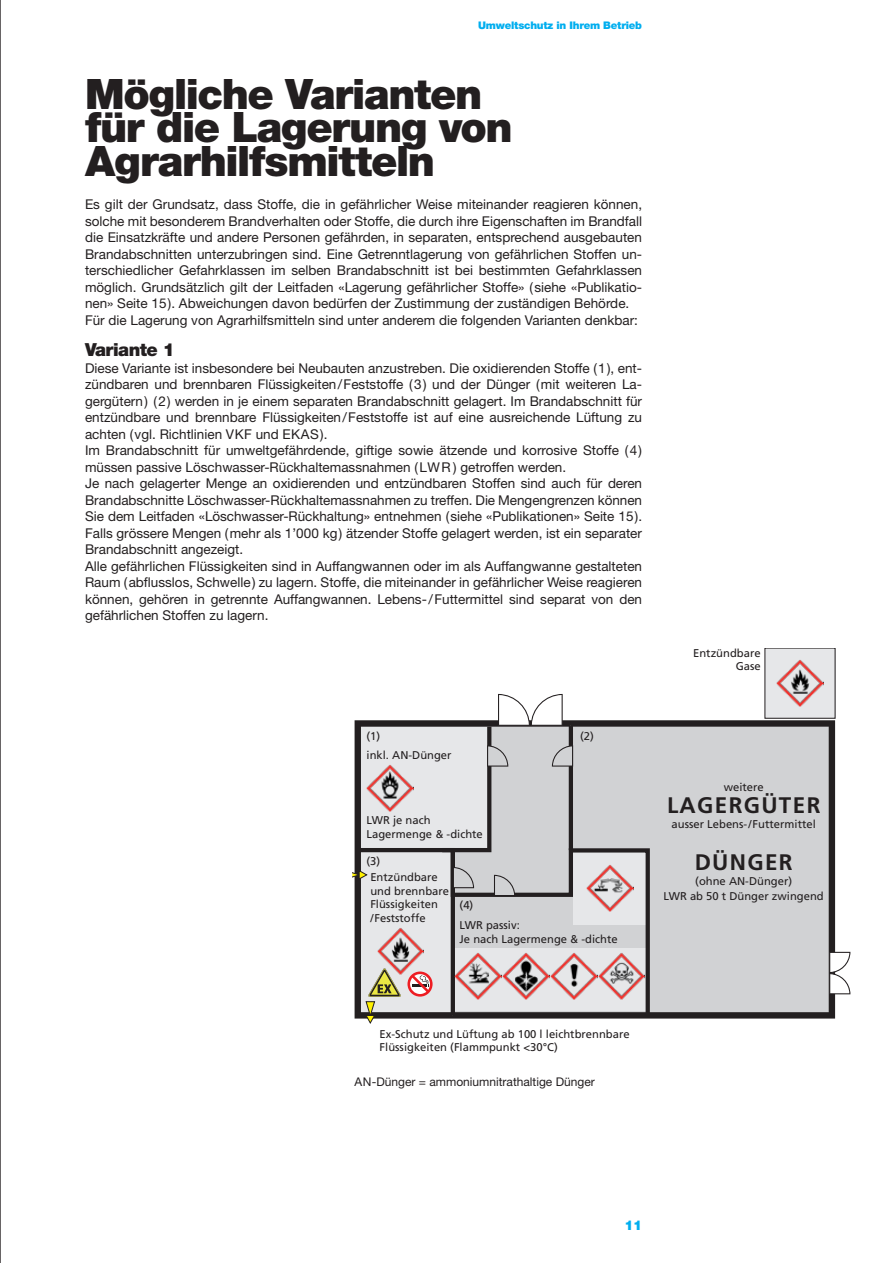
<style>
.page{position:relative;width:893px;height:1263px;background:#fff}
.page>*{position:absolute;margin:0;border:0;box-sizing:border-box;transform-origin:0 0}
.t1{font:900 42px/33.6px "Helvetica Neue";letter-spacing:-.03em;color:#231f20}
.t2{font:700 22.5px "Frutiger";letter-spacing:.06em;color:#231f20}
.t3{font:900 18px "Helvetica Neue";letter-spacing:-.03em;color:#231f20}
.t4{font:13.5px/16.5px "Helvetica Neue";color:#231f20}
.t5{font:900 13.5px "Helvetica Neue";color:#00aeef}
.t6{font:12px "Helvetica Neue";color:#231f20}
.t7{font:11.25px/13.5px "Frutiger";color:#231f20}
.t8{font:900 10.5px "Helvetica Neue";letter-spacing:-.02em;color:#00aeef}
</style>
<div class="page">
<svg style="left:355px;top:720px;width:480px;height:298px;background:#c2c3c5"></svg>
<div style="left:361px;top:728px;width:127px;height:122px;background:#e6e7e9"></div>
<svg style="left:354px;top:846px;width:298px;height:172px;background:#c1c1c3"></svg>
<svg style="left:829px;top:952px;width:21px;height:42px"></svg>
<svg style="left:453px;top:867px;width:21px;height:21px"></svg>
<svg style="left:494px;top:875px;width:21px;height:21px"></svg>
<svg style="left:438px;top:694px;width:135px;height:160px"></svg>
<div style="left:765px;top:648px;width:70px;height:70px;background:#e6e7e9"></div>
<svg style="left:352px;top:870px;width:15px;height:9px"></svg>
<svg style="left:407px;top:971px;width:26px;height:25px"></svg>
<svg style="left:366px;top:968px;width:35px;height:55px;background:#b6b495"></svg>
<img style="left:367px;top:765px;width:46px;height:46px">
<img style="left:377px;top:928px;width:47px;height:46px">
<img style="left:777px;top:660px;width:46px;height:46px">
<img style="left:455px;top:953px;width:190px;height:47px">
<img style="left:587px;top:865px;width:47px;height:46px">
<hr style="left:0;top:0;width:1px;height:1263px;background:#231f20">
<p class="t8" style="left:478px;top:19px;width:165px">Umweltschutz in Ihrem Betrieb</p>
<h1 class="t1" style="left:85px;top:77px;width:429px">Mögliche Varianten für die Lagerung von<br>Agrarhilfsmitteln</h1>
<p class="t4" style="left:85px;top:196px;width:559px">Es gilt der Grundsatz, dass Stoffe, die in gefährlicher Weise miteinander reagieren können, solche mit besonderem Brandverhalten oder Stoffe, die durch ihre Eigenschaften im Brandfall die Einsatzkräfte und andere Personen gefährden, in separaten, entsprechend ausgebauten Brandabschnitten unterzubringen sind. Eine Getrenntlagerung von gefährlichen Stoffen un‑ terschiedlicher Gefahrklassen im selben Brandabschnitt ist bei bestimmten Gefahrklassen möglich. Grundsätzlich gilt der Leitfaden «Lagerung gefährlicher Stoffe» (siehe «Publikatio‑ nen» Seite 15). Abweichungen davon bedürfen der Zustimmung der zuständigen Behörde.<br>Für die Lagerung von Agrarhilfsmitteln sind unter anderem die folgenden Varianten denkbar:</p>
<h3 class="t3" style="left:85px;top:339px;width:91px">Variante 1</h3>
<p class="t4" style="left:85px;top:359px;width:559px">Diese Variante ist insbesondere bei Neubauten anzustreben. Die oxidierenden Stoffe (1), ent‑ zündbaren und brennbaren Flüssigkeiten/Feststoffe (3) und der Dünger (mit weiteren La‑ gergütern) (2) werden in je einem separaten Brandabschnitt gelagert. Im Brandabschnitt für entzündbare und brennbare Flüssigkeiten/Feststoffe ist auf eine ausreichende Lüftung zu achten (vgl. Richtlinien VKF und EKAS).<br>Im Brandabschnitt für umweltgefährdende, giftige sowie ätzende und korrosive Stoffe (4) müssen passive Löschwasser-Rückhaltemassnahmen (LWR ) getroffen werden.<br>Je nach gelagerter Menge an oxidierenden und entzündbaren Stoffen sind auch für deren Brandabschnitte Löschwasser-Rückhaltemassnahmen zu treffen. Die Mengengrenzen können Sie dem Leitfaden «Löschwasser-Rückhaltung» entnehmen (siehe «Publikationen» Seite 15).<br>Falls grössere Mengen (mehr als 1’000 kg) ätzender Stoffe gelagert werden, ist ein separater Brandabschnitt angezeigt.<br>Alle gefährlichen Flüssigkeiten sind in Auffangwannen oder im als Auffangwanne gestalteten Raum (abflusslos, Schwelle) zu lagern. Stoffe, die miteinander in gefährlicher Weise reagieren können, gehören in getrennte Auffangwannen. Lebens- /Futtermittel sind separat von den gefährlichen Stoffen zu lagern.</p>
<p class="t7" style="left:693px;top:646px;width:69px;text-align:right">Entzündbare<br>Gase</p>
<p class="t7" style="left:367px;top:730px;width:15px">(1)</p>
<p class="t7" style="left:367px;top:749px;width:87px">inkl. AN-Dünger</p>
<p class="t7" style="left:367px;top:814px;width:118px">LWR je nach<br>Lagermenge &amp; -dichte</p>
<p class="t7" style="left:367px;top:854px;width:15px">(3)</p>
<p class="t7" style="left:580px;top:730px;width:15px">(2)</p>
<p class="t7" style="left:370px;top:871px;width:80px">Entzündbare und brennbare<br>Flüssigkeiten /Feststoffe</p>
<p class="t7" style="left:460px;top:899px;width:15px">(4)</p>
<p class="t7" style="left:460px;top:919px;width:160px">LWR passiv:<br>Je nach Lagermenge &amp; -dichte</p>
<p class="t7" style="left:724px;top:780px;width:42px">weitere</p>
<h2 class="t2" style="left:667px;top:792px;width:155px">LAGERGÜTER</h2>
<p class="t7" style="left:672px;top:818px;width:146px">ausser Lebens-/Futtermittel</p>
<h2 class="t2" style="left:695px;top:849px;width:99px">DÜNGER</h2>
<p class="t7" style="left:664px;top:874px;width:162px;line-height:15px;text-align:center">(ohne AN-Dünger)<br>LWR ab 50 t Dünger zwingend</p>
<p class="t7" style="left:380px;top:1028px;width:252px;line-height:12.8px">Ex-Schutz und Lüftung ab 100 l leichtbrennbare<br>Flüssigkeiten (Flammpunkt &lt;30°C)</p>
<p class="t6" style="left:355px;top:1074px;width:242px">AN-Dünger = ammoniumnitrathaltige Dünger</p>
<p class="t5" style="left:624px;top:1217px;width:19px">11</p>
</div>
